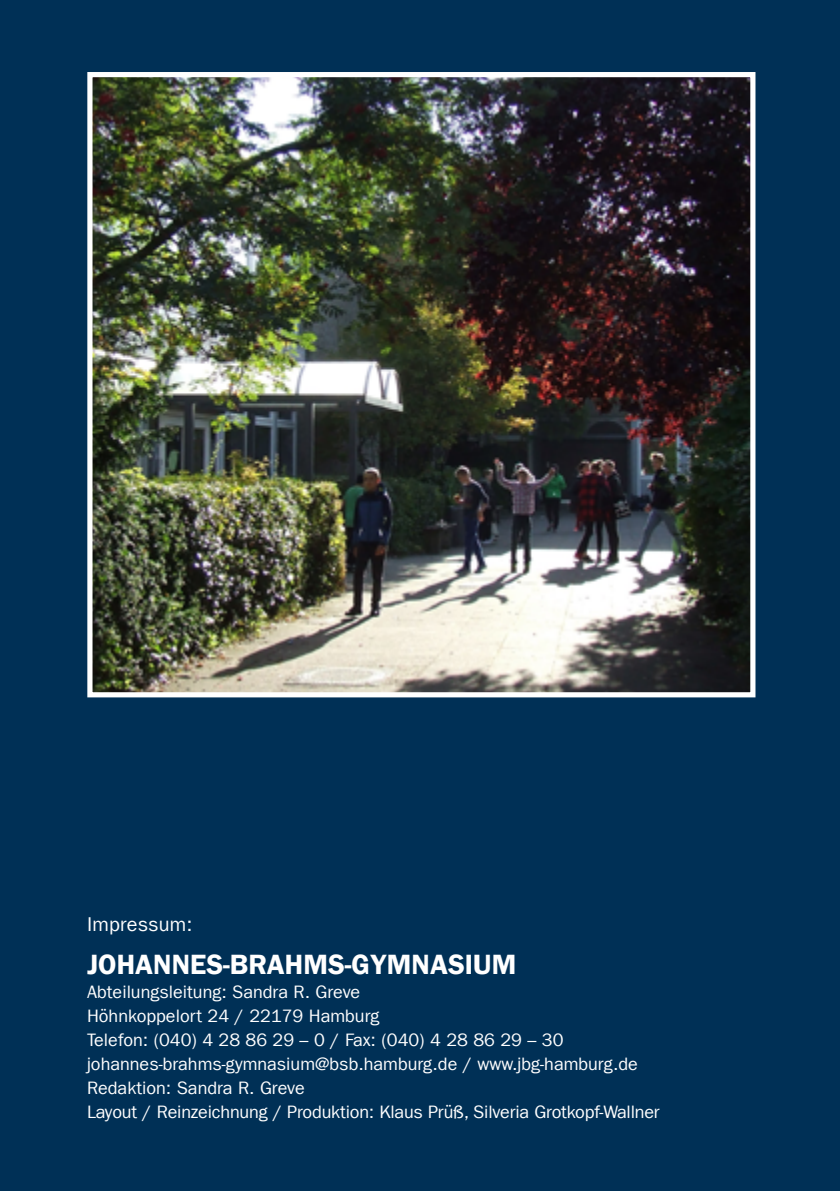
<style>
.page{position:relative;width:840px;height:1191px;background:#fff}
.page>*{position:absolute;margin:0;border:0;box-sizing:border-box;transform-origin:0 0}
.t1{font:28px "Franklin Gothic LT Com Dm";color:#fff}
.t2{font:20px "Franklin Gothic LT Com";letter-spacing:.01em;color:#fff}
.t3{font:18px/24px "Franklin Gothic LT Com";color:#fff}
</style>
<div class="page">
<div style="left:0;top:0;width:839px;height:1191px;background:#003056"></div>
<img style="left:93px;top:78px;width:656px;height:613px">
<div style="left:87px;top:72px;width:668px;height:625px;border:5px solid #fff"></div>
<p class="t2" style="left:87px;top:916px;width:107px">Impressum:</p>
<h1 class="t1" style="left:87px;top:948px;width:430px">JOHANNES-BRAHMS-GYMNASIUM</h1>
<p class="t3" style="left:87px;top:981px;width:574px">Abteilungsleitung: Sandra R. Greve<br>Höhnkoppelort 24 / 22179 Hamburg<br>Telefon: (040) 4 28 86 29 – 0 / Fax: (040) 4 28 86 29 – 30 johannes-brahms-gymnasium@bsb.hamburg.de / www.jbg-hamburg.de Redaktion: Sandra R. Greve<br>Layout / Reinzeichnung / Produktion: Klaus Prüß, Silveria Grotkopf-Wallner</p>
</div>
